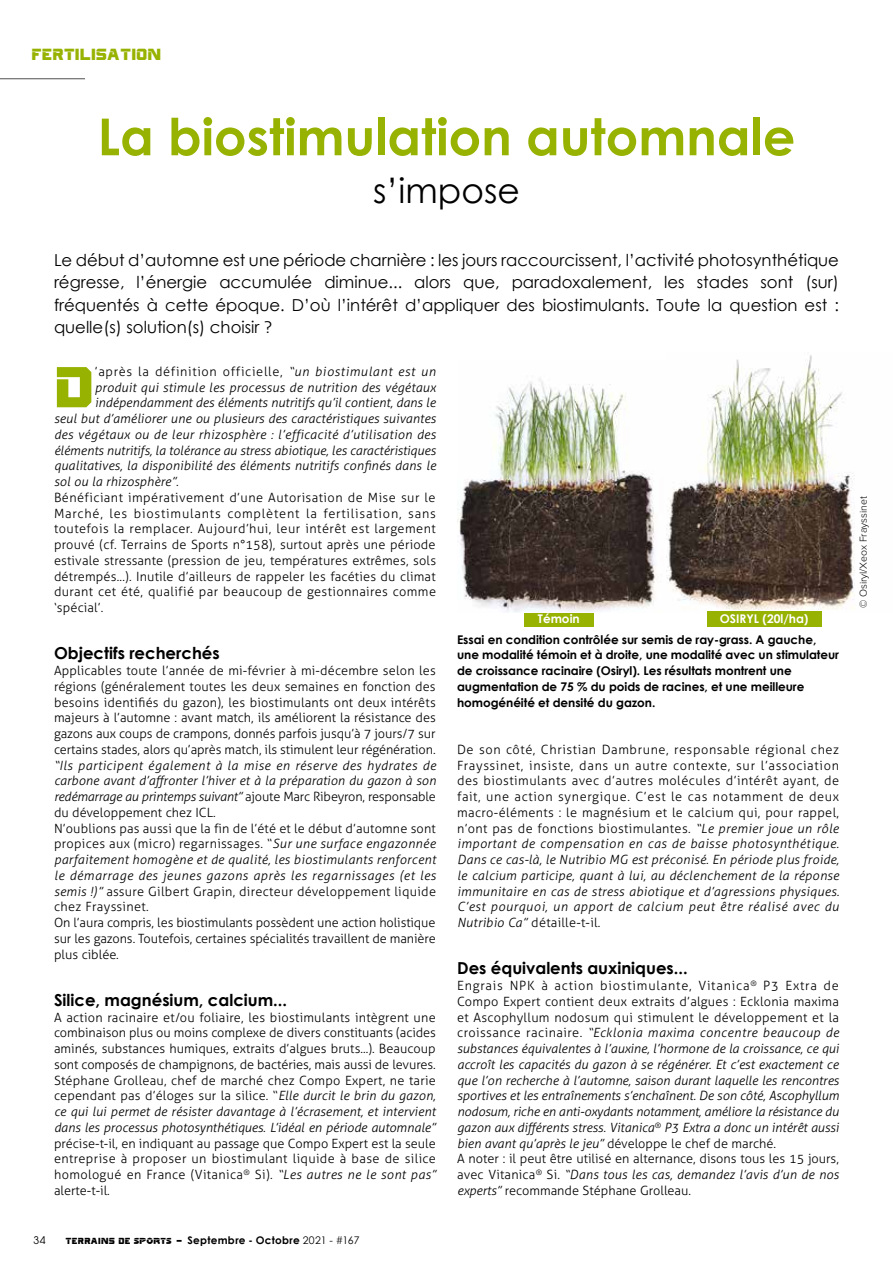
<style>
.page{position:relative;width:893px;height:1263px;background:#fff}
.page>*{position:absolute;margin:0;border:0;box-sizing:border-box;transform-origin:0 0}
.t1{font:58.8px "Cyberfall";color:#98b202}
.t2{font:700 51px "Century Gothic";color:#98b202}
.t3{font:34.5px "Century Gothic";color:#000}
.t4{font:16.5px/22.5px "Century Gothic";color:#000;text-align:justify}
.t5{font:700 16.5px "Century Gothic";color:#000}
.t6{font:16.5px "Cyberfall";color:#98b202}
.t7{font:300 12.75px/15.8px "Aller";letter-spacing:.015em;color:#000;text-align:justify}
.t8{font:italic 300 12.75px/15.8px "Aller";letter-spacing:.005em;color:#000}
.t9{font:300 12.75px "Aller";letter-spacing:.035em;color:#000}
.t10{font:italic 300 12.75px "Aller";letter-spacing:.03em;color:#000}
.t11{font:300 12.75px "Aller";letter-spacing:.065em;color:#000}
.t12{font:300 12.75px "Aller";letter-spacing:.055em;color:#000}
.t13{font:700 12px/15.8px "Century Gothic";letter-spacing:-.005em;color:#000}
.t14{font:700 12px "Century Gothic";color:#fff}
.t15{font:700 10.5px "Century Gothic";letter-spacing:.025em;color:#000}
.t16{font:300 10.5px "Proxima Nova";color:#000}
.s1{font-family:"Aller";font-weight:300}
.s2{font-style:italic}
.s3{font-style:normal}
.s4{font-family:"Te X Gyre Adventor";font-weight:400}
.s5{font-family:"Cyberfall";font-weight:400;font-size:9px}
.s6{font-family:"Oasis";font-weight:400;font-size:6.3px}
.s7{font-weight:400}
</style>
<div class="page">
<hr style="left:0;top:78px;width:85px;height:1px;background:#000">
<div style="left:524px;top:611px;width:70px;height:16px;background:#98b202"></div>
<img style="left:457px;top:378px;width:199px;height:234px">
<img style="left:666px;top:355px;width:189px;height:257px">
<div style="left:707px;top:611px;width:114px;height:16px;background:#98b202"></div>
<p class="t6" style="left:31px;top:43px;width:131px">FERTILISATION</p>
<h2 class="t2" style="left:98px;top:98px;width:699px">La biostimulation automnale</h2>
<h3 class="t3" style="left:373px;top:166px;width:148px">s’impose</h3>
<p class="t4" style="left:54px;top:248px;width:786px">Le début d’automne est une période charnière : les jours raccourcissent, l’activité photosynthétique régresse, l’énergie accumulée diminue... alors que, paradoxalement, les stades sont (sur) fréquentés à cette époque. D’où l’intérêt d’appliquer des biostimulants. Toute la question est : quelle(s) solution(s) choisir <span class="s1">?</span></p>
<h1 class="t1" style="left:54px;top:346px;width:42px">D</h1>
<p class="t12" style="left:95px;top:364px;width:342px">’après la définition officielle, <span class="s2">“un biostimulant est un</span></p>
<p class="t8" style="left:95px;top:379px;width:342px">produit qui stimule les processus de nutrition des végétaux</p>
<p class="t8" style="left:95px;top:395px;width:342px">indépendamment des éléments nutritifs qu’il contient, dans le</p>
<p class="t8" style="left:54px;top:411px;width:383px">seul but d’améliorer une ou plusieurs des caractéristiques suivantes</p>
<p class="t10" style="left:54px;top:427px;width:383px">des végétaux ou de leur rhizosphère : l’efficacité d’utilisation des</p>
<p class="t8" style="left:54px;top:442px;width:383px">éléments nutritifs, la tolérance au stress abiotique, les caractéristiques</p>
<p class="t8" style="left:54px;top:458px;width:383px">qualitatives, la disponibilité des éléments nutritifs confinés dans le</p>
<p class="t8" style="left:54px;top:474px;width:126px">sol ou la rhizosphère”<span class="s3">.</span></p>
<p class="t9" style="left:54px;top:490px;width:383px">Bénéficiant impérativement d’une Autorisation de Mise sur le</p>
<p class="t11" style="left:54px;top:505px;width:383px">Marché, les biostimulants complètent la fertilisation, sans</p>
<p class="t9" style="left:54px;top:521px;width:383px">toutefois la remplacer. Aujourd’hui, leur intérêt est largement</p>
<p class="t7" style="left:54px;top:537px;width:383px">prouvé (cf. Terrains de Sports n°158), surtout après une période</p>
<p class="t7" style="left:54px;top:552px;width:384px">estivale stressante (pression de jeu, températures extrêmes, sols</p>
<p class="t7" style="left:54px;top:568px;width:383px">détrempés...). Inutile d’ailleurs de rappeler les facéties du climat</p>
<p class="t7" style="left:54px;top:584px;width:384px">durant cet été, qualifié par beaucoup de gestionnaires comme</p>
<p class="t7" style="left:54px;top:600px;width:51px">‘spécial’.</p>
<p class="t5" style="left:54px;top:641px;width:167px">Objectifs recherchés</p>
<p class="t7" style="left:54px;top:663px;width:383px">Applicables toute l’année de mi-février à mi-décembre selon les régions (généralement toutes les deux semaines en fonction des besoins identifiés du gazon), les biostimulants ont deux intérêts majeurs à l’automne : avant match, ils améliorent la résistance des gazons aux coups de crampons, donnés parfois jusqu’à 7 jours/7 sur certains stades, alors qu’après match, ils stimulent leur régénération.</p>
<p class="t7" style="left:54px;top:757px;width:384px;text-align:left"><span class="s2">“Ils participent également à la mise en réserve des hydrates de carbone avant d’affronter l’hiver et à la préparation du gazon à son redémarrage au printemps suivant”</span> ajoute Marc Ribeyron, responsable du développement chez ICL.<br>N’oublions pas aussi que la fin de l’été et le début d’automne sont propices aux (micro) regarnissages. “<span class="s2">Sur une surface engazonnée parfaitement homogène et de qualité, les biostimulants renforcent le démarrage des jeunes gazons après les regarnissages (et les semis !)”</span> assure Gilbert Grapin, directeur développement liquide chez Frayssinet.<br>On l’aura compris, les biostimulants possèdent une action holistique sur les gazons. Toutefois, certaines spécialités travaillent de manière plus ciblée.</p>
<p class="t5" style="left:54px;top:987px;width:235px">Silice, magnésium, calcium...</p>
<p class="t7" style="left:54px;top:1009px;width:383px">A action racinaire et/ou foliaire, les biostimulants intègrent une combinaison plus ou moins complexe de divers constituants (acides aminés, substances humiques, extraits d’algues bruts...). Beaucoup sont composés de champignons, de bactéries, mais aussi de levures.<br>Stéphane Grolleau, chef de marché chez Compo Expert, ne tarie cependant pas d’éloges sur la silice. “<span class="s2">Elle durcit le brin du gazon, ce qui lui permet de résister davantage à l’écrasement, et intervient dans les processus photosynthétiques. L’idéal en période automnale”</span></p>
<p class="t7" style="left:54px;top:1135px;width:383px">précise-t-il, en indiquant au passage que Compo Expert est la seule entreprise à proposer un biostimulant liquide à base de silice homologué en France (Vitanica<sup>®</sup> Si). <span class="s2">“Les autres ne le sont pas” </span>alerte-t-il.</p>
<p class="t14" style="left:538px;top:610px;width:43px">Témoin</p>
<p class="t13" style="left:457px;top:631px;width:383px">Essai en condition contrôlée sur semis de ray-grass. A gauche, une modalité témoin et à droite, une modalité avec un stimulateur de croissance racinaire (Osiryl). Les résultats montrent une augmentation de 75 % du poids de racines, et une meilleure homogénéité et densité du gazon.</p>
<p class="t14" style="left:720px;top:610px;width:90px">OSIRYL (20l/ha)</p>
<p class="t7" style="left:457px;top:741px;width:384px">De son côté, Christian Dambrune, responsable régional chez Frayssinet, insiste, dans un autre contexte, sur l’association des biostimulants avec d’autres molécules d’intérêt ayant, de fait, une action synergique. C’est le cas notamment de deux macro-éléments : le magnésium et le calcium qui, pour rappel, n’ont pas de fonctions biostimulantes. <span class="s2">“Le premier joue un rôle important de compensation en cas de baisse photosynthétique.<br>Dans ce cas-là, le Nutribio MG est préconisé. En période plus froide, le calcium participe, quant à lui, au déclenchement de la réponse immunitaire en cas de stress abiotique et d’agressions physiques.<br>C’est pourquoi, un apport de calcium peut être réalisé avec du Nutribio Ca”</span> détaille-t-il.</p>
<p class="t5" style="left:457px;top:956px;width:232px">Des équivalents auxiniques...</p>
<p class="t8" style="left:457px;top:978px;width:383px"><span class="s3">Engrais NPK à action biostimulante, Vitanica</span><sup>®</sup> <span class="s3">P3 Extra de Compo Expert contient deux extraits d’algues : Ecklonia maxima et Ascophyllum nodosum qui stimulent le développement et la croissance racinaire.</span> “Ecklonia maxima concentre beaucoup de substances équivalentes à l’auxine, l’hormone de la croissance, ce qui accroît les capacités du gazon à se régénérer. Et c’est exactement ce que l’on recherche à l’automne, saison durant laquelle les rencontres sportives et les entraînements s’enchaînent. De son côté, Ascophyllum nodosum, riche en anti-oxydants notamment, améliore la résistance du gazon aux différents stress. Vitanica<sup>®</sup> P3 Extra a donc un intérêt aussi bien avant qu’après le jeu” <span class="s3">développe le chef de marché.<br>A noter : il peut être utilisé en alternance, disons tous les 15 jours, avec Vitanica</span><sup>®</sup> <span class="s3">Si.</span> “Dans tous les cas, demandez l’avis d’un de nos experts” <span class="s3">recommande Stéphane Grolleau.</span></p>
<p class="t15" style="left:34px;top:1232px;width:327px"><span class="s4">34</span> <span class="s5">TERRAINS DE</span> <span class="s6">SPORTS -</span> Septembre - Octobre <span class="s7">2021 - #167</span></p>
<p class="t16" style="left:856px;top:608px;width:113px;rotate:-90deg">© Osiryl/Xeox Frayssinet</p>
</div>
